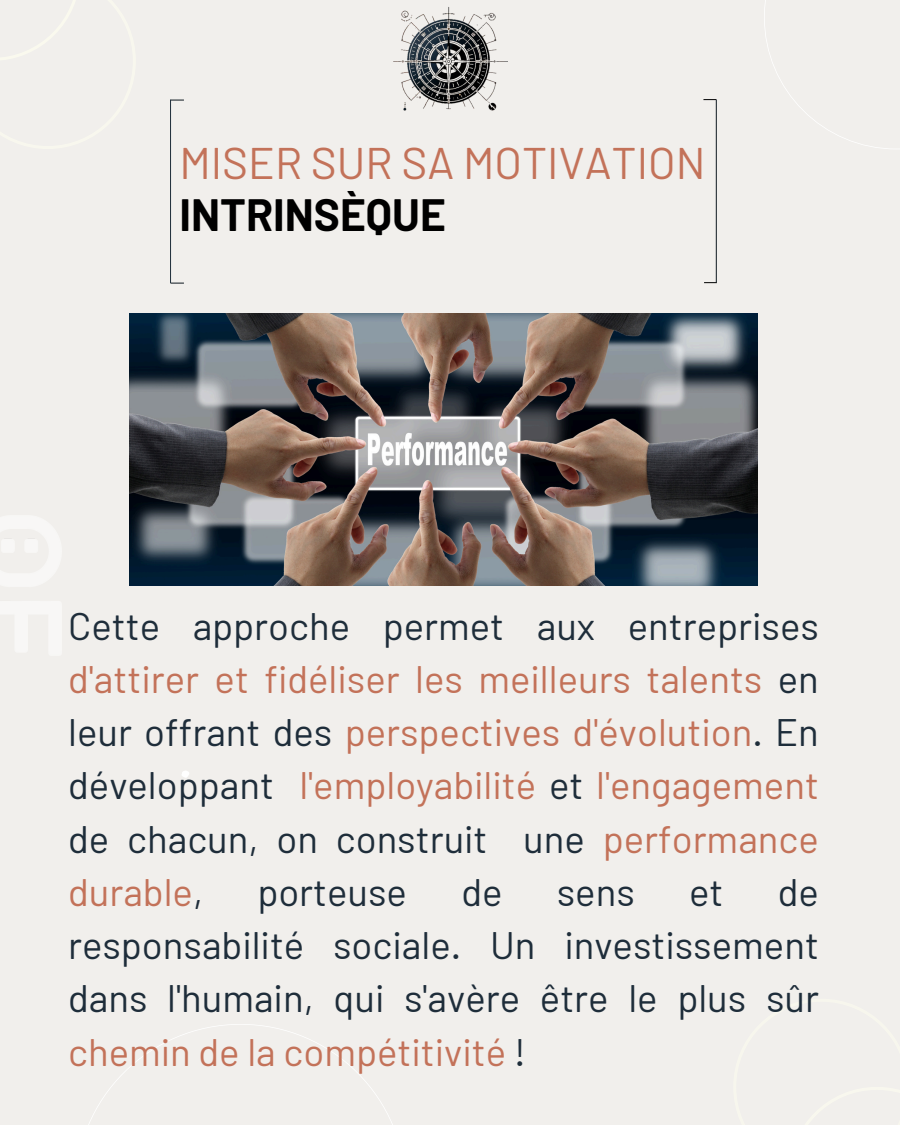
<style>
.page{position:relative;width:900px;height:1125px;background:#f1efec}
.page>*{position:absolute;margin:0;border:0;box-sizing:border-box;transform-origin:0 0}
.t1{font:44.2px "Barlow";color:#c37259}
.t2{font:700 44.2px "Barlow";color:#000}
.t3{font:38.3px/53.2px "Barlow";color:#c37259;text-align:justify}
.t4{font:38.3px/53.2px "Barlow";color:#1e2d3a;text-align:justify}
.s1{color:#1e2d3a}
.s2{color:#c37259}
</style>
<div class="page">
<svg style="left:88px;top:1024px;width:305px;height:101px"></svg>
<svg style="left:182px;top:771px;width:7px;height:7px"></svg>
<svg style="left:767px;top:790px;width:5px;height:5px"></svg>
<svg style="left:764px;top:0;width:125px;height:149px"></svg>
<img style="left:393px;top:7px;width:114px;height:104px">
<svg style="left:171px;top:100px;width:13px;height:1px"></svg>
<svg style="left:171px;top:283px;width:13px;height:1px"></svg>
<hr style="left:170px;top:100px;width:1px;height:183px;background:#1e2d3a">
<svg style="left:703px;top:99px;width:13px;height:1px"></svg>
<svg style="left:704px;top:282px;width:13px;height:1px"></svg>
<hr style="left:716px;top:100px;width:1px;height:182px;background:#0d171f">
<img style="left:129px;top:314px;width:628px;height:272px">
<h2 class="t1" style="left:179px;top:135px;width:528px">MISER SUR SA MOTIVATION</h2>
<h1 class="t2" style="left:179px;top:187px;width:268px">INTRINSÈQUE</h1>
<p class="t3" style="left:68px;top:598px;width:752px"><span class="s1">Cette approche permet aux entreprises </span>d'attirer et fidéliser les meilleurs talents <span class="s1">en leur offrant des</span> perspectives d'évolution<span class="s1">. En développant</span> l'employabilité <span class="s1">et</span> l'engagement <span class="s1">de chacun, on construit une</span> performance durable<span class="s1">,</span></p>
<p class="t4" style="left:68px;top:864px;width:752px;text-indent:710px">de responsabilité sociale. Un investissement dans l'humain, qui s'avère être le plus sûr <span class="s2">chemin de la compétitivité</span> !</p>
<p class="t4" style="left:257px;top:864px;width:151px">porteuse</p>
<p class="t4" style="left:461px;top:864px;width:43px">de</p>
<p class="t4" style="left:557px;top:864px;width:80px">sens</p>
<p class="t4" style="left:689px;top:864px;width:36px">et</p>
</div>
